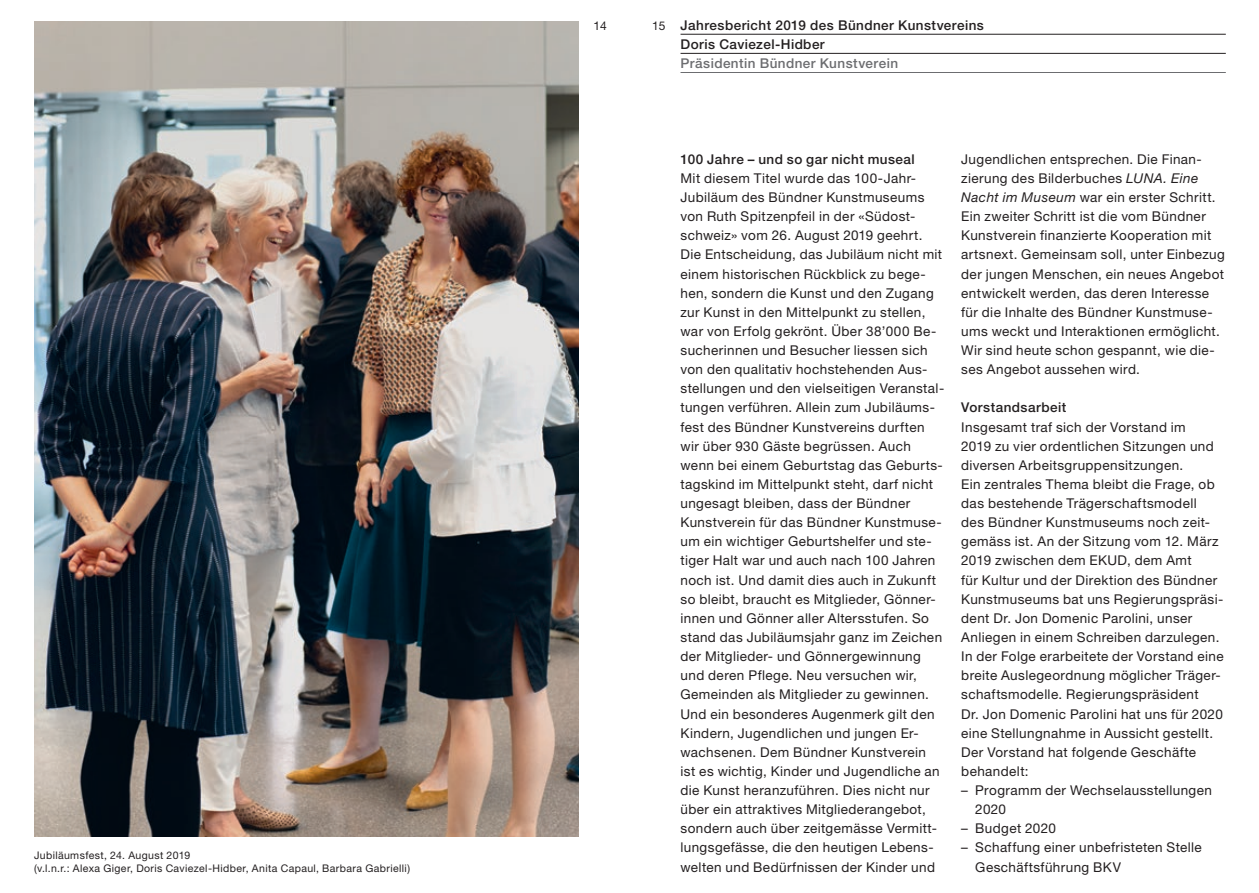
<style>
.page{position:relative;width:1259px;height:893px;background:#fff}
.page>*{position:absolute;margin:0;border:0;box-sizing:border-box;transform-origin:0 0}
.t1{font:13.5px/19.2px "Helvetica Neue LT Std";letter-spacing:.03em;color:#231f20}
.t2{font:500 13.5px/19.2px "Helvetica Neue LT Std";letter-spacing:.03em;color:#231f20}
.t3{font:500 13.5px "Helvetica Neue LT Std";letter-spacing:.03em;color:#6c6d70}
.t4{font:12px "Helvetica Neue LT Std";color:#231f20}
.t5{font:10.5px/12.8px "Helvetica Neue LT Std";letter-spacing:.035em;color:#231f20}
.s1{font-style:italic}
</style>
<div class="page">
<img style="left:34px;top:21px;width:544px;height:816px">
<hr style="left:680px;top:34px;width:545px;height:1px;background:#231f20">
<hr style="left:680px;top:53px;width:545px;height:1px;background:#231f20">
<hr style="left:680px;top:72px;width:545px;height:1px;background:#6c6d70">
<p class="t5" style="left:34px;top:849px;width:377px">Jubiläumsfest, 24. August 2019<br>(v.l.n.r.: Alexa Giger, Doris Caviezel-Hidber, Anita Capaul, Barbara Gabrielli)</p>
<p class="t4" style="left:593px;top:18px;width:15px">14</p>
<p class="t4" style="left:652px;top:18px;width:15px">15</p>
<p class="t2" style="left:680px;top:15px;width:305px">Jahresbericht 2019 des Bündner Kunstvereins<br>Doris Caviezel-Hidber</p>
<p class="t3" style="left:680px;top:55px;width:219px">Präsidentin Bündner Kunstverein</p>
<p class="t2" style="left:680px;top:149px;width:236px">100 Jahre – und so gar nicht museal</p>
<p class="t1" style="left:680px;top:168px;width:265px">Mit diesem Titel wurde das 100-Jahr-- Jubiläum des Bündner Kunstmuseums von Ruth Spitzenpfeil in der «Südost&shy;schweiz» vom 26. August 2019 geehrt.<br>Die Entscheidung, das Jubiläum nicht mit einem historischen Rückblick zu bege&shy;hen, sondern die Kunst und den Zugang zur Kunst in den Mittelpunkt zu stellen, war von Erfolg gekrönt. Über 38’000 Be&shy;sucherinnen und Besucher liessen sich von den qualitativ hochstehenden Aus&shy;stellungen und den vielseitigen Veranstal&shy;tungen verführen. Allein zum Jubiläums&shy;fest des Bündner Kunstvereins durften wir über 930 Gäste begrüssen. Auch wenn bei einem Geburtstag das Geburts&shy;tagskind im Mittelpunkt steht, darf nicht ungesagt bleiben, dass der Bündner Kunstverein für das Bündner Kunstmuse&shy;um ein wichtiger Geburtshelfer und ste&shy;tiger Halt war und auch nach 100 Jahren noch ist. Und damit dies auch in Zukunft so bleibt, braucht es Mitglieder, Gönner&shy;innen und Gönner aller Altersstufen. So stand das Jubiläumsjahr ganz im Zeichen der Mitglieder- und Gönnergewinnung und deren Pflege. Neu versuchen wir, Gemeinden als Mitglieder zu gewinnen.<br>Und ein besonderes Augenmerk gilt den Kindern, Jugendlichen und jungen Er&shy;wachsenen. Dem Bündner Kunstverein ist es wichtig, Kinder und Jugendliche an die Kunst heranzuführen. Dies nicht nur über ein attraktives Mitgliederangebot, sondern auch über zeitgemässe Vermitt&shy;lungsgefässe, die den heutigen Lebens&shy;welten und Bedürfnissen der Kinder und</p>
<p class="t1" style="left:961px;top:149px;width:265px">Jugendlichen entsprechen. Die Finan&shy;zierung des Bilderbuches <span class="s1">LUNA. Eine Nacht im Museum</span> war ein erster Schritt.<br>Ein zweiter Schritt ist die vom Bündner Kunstverein finanzierte Kooperation mit artsnext. Gemeinsam soll, unter Einbezug der jungen Menschen, ein neues Angebot entwickelt werden, das deren Interesse für die Inhalte des Bündner Kunstmuse&shy;ums weckt und Interaktionen ermöglicht.<br>Wir sind heute schon gespannt, wie die&shy;ses Angebot aussehen wird.</p>
<p class="t2" style="left:961px;top:398px;width:107px">Vorstandsarbeit</p>
<p class="t1" style="left:961px;top:417px;width:264px">Insgesamt traf sich der Vorstand im<br>2019 zu vier ordentlichen Sitzungen und diversen Arbeitsgruppensitzungen.<br>Ein zentrales Thema bleibt die Frage, ob das bestehende Trägerschaftsmodell<br>des Bündner Kunstmuseums noch zeit&shy;gemäss ist. An der Sitzung vom 12. März 2019 zwischen dem EKUD, dem Amt<br>für Kultur und der Direktion des Bündner Kunstmuseums bat uns Regierungspräsi&shy;dent Dr. Jon Domenic Parolini, unser Anliegen in einem Schreiben darzulegen.<br>In der Folge erarbeitete der Vorstand eine breite Auslegeordnung möglicher Träger&shy;schaftsmodelle. Regierungspräsident<br>Dr. Jon Domenic Parolini hat uns für 2020 eine Stellungnahme in Aussicht gestellt.<br>Der Vorstand hat folgende Geschäfte behandelt:</p>
<p class="t1" style="left:975px;top:780px;width:238px;text-indent:-14px">– Programm der Wechselausstellungen<br>2020</p>
<p class="t1" style="left:961px;top:819px;width:96px">– Budget 2020</p>
<p class="t1" style="left:975px;top:838px;width:228px;text-indent:-14px">– Schaffung einer unbefristeten Stelle<br>Geschäftsführung BKV</p>
</div>
